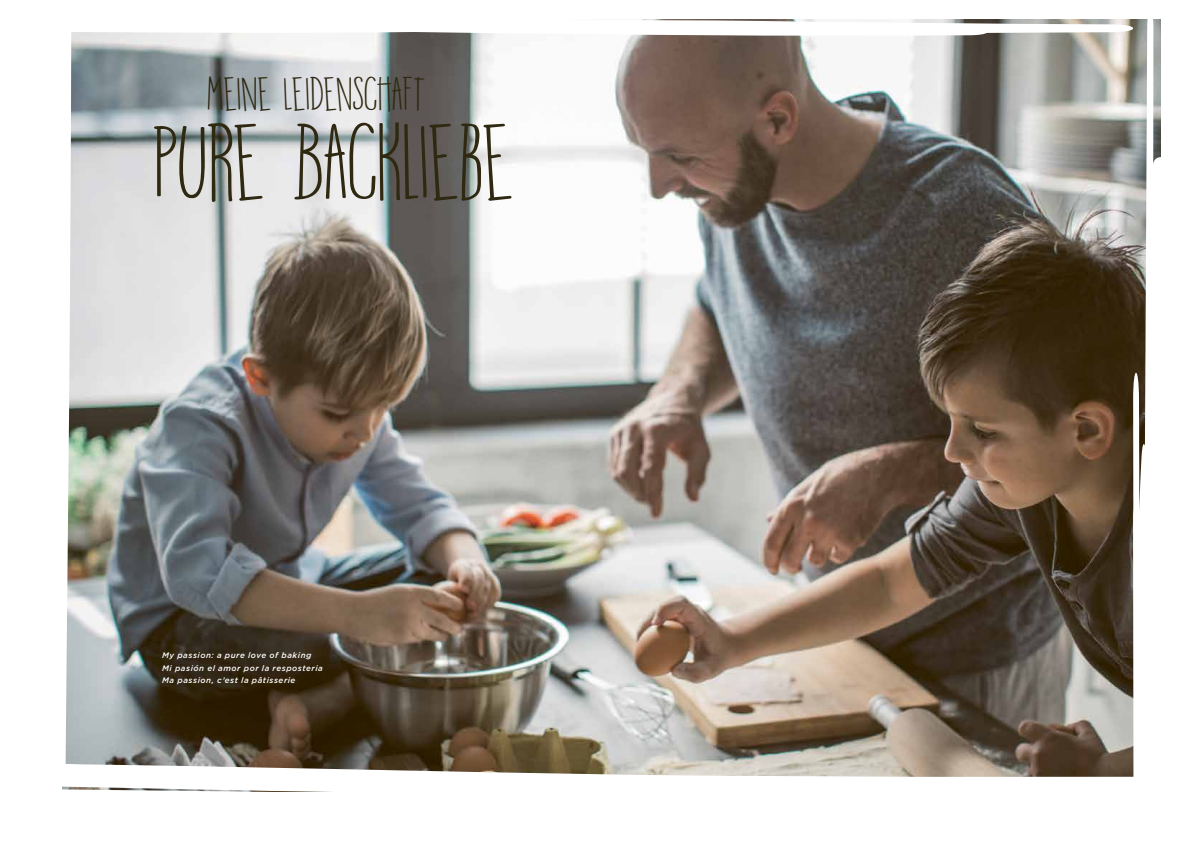
<style>
.page{position:relative;width:1191px;height:842px;background:#fff}
.page>*{position:absolute;margin:0;border:0;box-sizing:border-box;transform-origin:0 0}
.t1{font:93.7px "DK Mango Smoothie";letter-spacing:-.025em;color:#2f2912}
.t2{font:41.1px "DK Mango Smoothie";letter-spacing:-.02em;color:#2f2912}
.t3{font:italic 500 8px/12.5px "Gotham";letter-spacing:.07em;color:#fff}
</style>
<div class="page">
<img style="left:62px;top:19px;width:1099px;height:773px">
<h2 class="t2" style="left:207px;top:69px;width:220px">MEINE LEIDENSCHAFT</h2>
<h1 class="t1" style="left:151px;top:106px;width:364px">PURE BACKLIEBE</h1>
<p class="t3" style="left:162px;top:649px;width:162px">My passion: a pure love of baking<br>Mi pasión el amor por la resposteria<br>Ma passion, c’est la pâtisserie</p>
</div>
